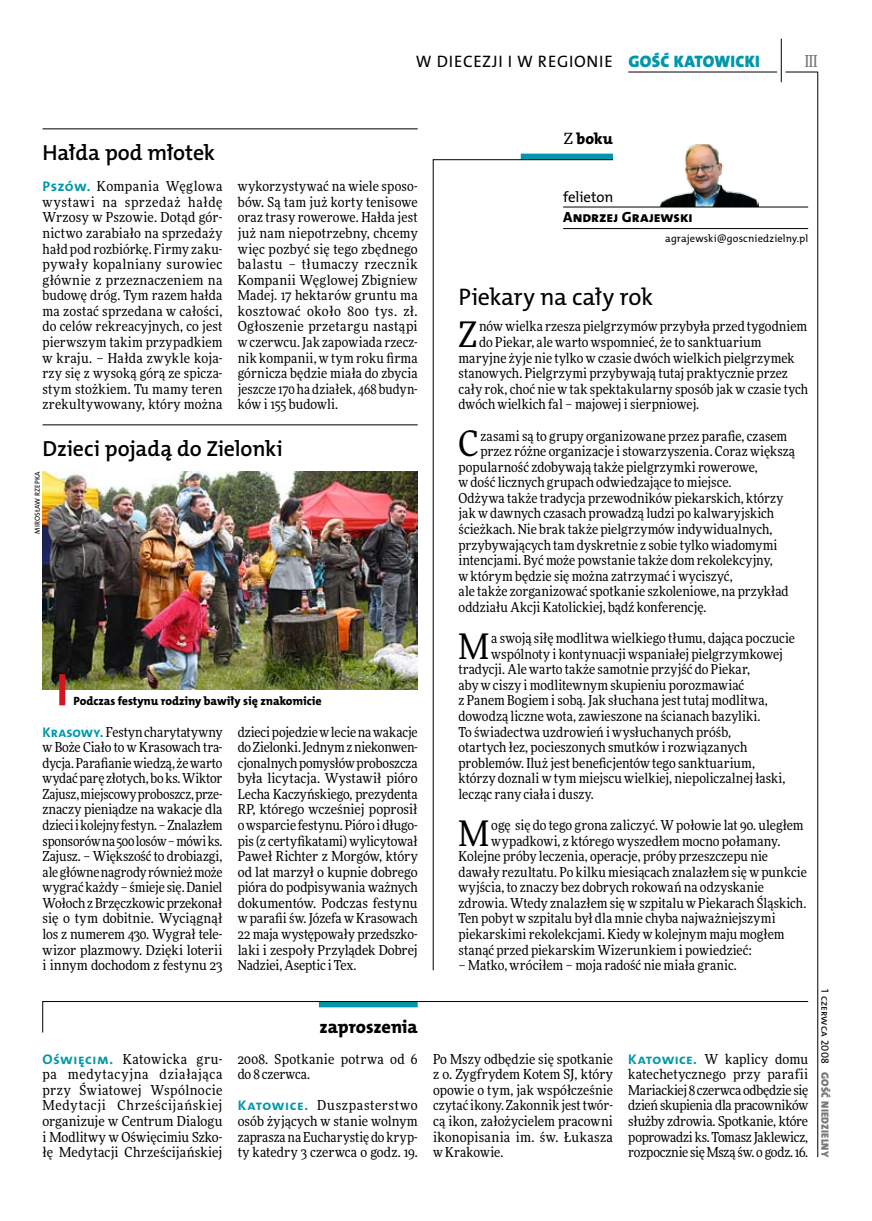
<style>
.page{position:relative;width:872px;height:1221px;background:#fff}
.page>*{position:absolute;margin:0;border:0;box-sizing:border-box;transform-origin:0 0}
.t1{font:35.25px "Freeday Narrow News";color:#000}
.t2{font:24px "The Mix HP5 Plain";color:#000}
.t3{font:21.9px "The Mix HP6 Se Bld";letter-spacing:-.01em;color:#000}
.t4{font:18.3px "The Mix HP8 Ex Bld";color:#000}
.t5{font:16.65px "The Mix HP5 Plain";letter-spacing:.06em;color:#000}
.t6{font:16.65px "The Mix HP9 Blk";letter-spacing:.02em;color:#0097aa}
.t7{font:500 16.5px "Freeday Narrow";color:#787779;scale:.9 1}
.t8{font:15.75px "The Mix HP8 Ex Bld";color:#000}
.t9{font:14.85px "The Mix HP8 Ex Bld";color:#000}
.t10{font:14.85px "The Mix HP5 Plain";color:#000}
.t11{font:13.8px/15.6px "Freeday Narrow News";letter-spacing:.005em;color:#000;text-align:justify}
.t12{font:13.8px/15.6px "Freeday Narrow News";letter-spacing:.025em;color:#000}
.t13{font:12px "The Mix HP8 Ex Bld";color:#000}
.t14{font:10.5px "The Mix HP5 Plain";letter-spacing:.01em;color:#000}
.t15{font:10.5px "The Mix HP9 Blk";letter-spacing:.025em;color:#787779}
.t16{font:7.2px "The Mix HP5 Plain";letter-spacing:.025em;color:#000}
.s1{font-family:"The Mix HP7 Bld";font-size:13.95px;color:#0097aa}
.s2{font-family:"Freeday News";font-size:15.45px}
</style>
<div class="page">
<hr style="left:817px;top:72px;width:1px;height:1084px;background:#000">
<hr style="left:781px;top:39px;width:1px;height:43px;background:#000">
<hr style="left:785px;top:72px;width:32px;height:1px;background:#000">
<hr style="left:628px;top:72px;width:149px;height:1px;background:#000">
<hr style="left:43px;top:129px;width:375px;height:1px;background:#000">
<hr style="left:43px;top:424px;width:375px;height:1px;background:#000">
<img style="left:43px;top:471px;width:375px;height:218px">
<div style="left:59px;top:674px;width:6px;height:31px;background:#d4151f"></div>
<div style="left:521px;top:154px;width:92px;height:6px;background:#0097aa"></div>
<svg style="left:433px;top:159px;width:180px;height:811px"></svg>
<img style="left:660px;top:144px;width:98px;height:63px">
<hr style="left:563px;top:207px;width:245px;height:1px;background:#000">
<hr style="left:563px;top:228px;width:245px;height:1px;background:#000">
<svg style="left:42px;top:1001px;width:766px;height:31px"></svg>
<p class="t5" style="left:416px;top:50px;width:198px">w diecezji i w region ie</p>
<p class="t6" style="left:628px;top:50px;width:133px">GOŚĆ KATOWICKI</p>
<p class="t7" style="left:804px;top:50px;width:16px">III</p>
<h3 class="t3" style="left:43px;top:139px;width:174px">Hałda pod młotek</h3>
<p class="t11" style="left:43px;top:178px;width:181px"><span class="s1">Pszów.</span> Kompania Węglowa wystawi na sprzedaż hałdę Wrzosy w Pszowie. Dotąd gór&shy;nictwo zarabiało na sprzedaży hałd pod rozbiórkę. Firmy zaku&shy;pywały kopalniany surowiec głównie z przeznaczeniem na budowę dróg. Tym razem hałda ma zostać sprzedana w całości, do celów rekreacyjnych, co jest pierwszym takim przypadkiem w kraju. – Hałda zwykle koja&shy;rzy się z wysoką górą ze spicza&shy;stym stożkiem. Tu mamy teren zrekultywowany, który można</p>
<p class="t11" style="left:238px;top:178px;width:181px">wykorzystywać na wiele sposo&shy;bów. Są tam już korty tenisowe oraz trasy rowerowe. Hałda jest już nam niepotrzebny, chcemy więc pozbyć się tego zbędnego balastu – tłumaczy rzecznik Kompanii Węglowej Zbigniew Madej. 17 hektarów gruntu ma kosztować około 800 tys. zł.<br>Ogłoszenie przetargu nastąpi w czerwcu. Jak zapowiada rzecz&shy;nik kompanii, w tym roku firma górnicza będzie miała do zbycia jeszcze 170 ha działek, 468 budyn&shy;ków i 155 budowli.</p>
<h3 class="t3" style="left:43px;top:434px;width:242px">Dzieci pojadą do Zielonki</h3>
<p class="t16" style="left:33px;top:533px;width:63px;rotate:-90deg">Mirosław Rzepka</p>
<p class="t13" style="left:74px;top:693px;width:250px">Podczas festynu rodziny bawiły się znakomicie</p>
<p class="t11" style="left:43px;top:723px;width:181px"><span class="s1">Krasowy.</span> Festyn charytatywny w Boże Ciało to w Krasowach tra&shy;dycja. Parafianie wiedzą, że warto wydać parę złotych, bo ks. Wiktor Zajusz, miejscowy proboszcz, prze&shy;znaczy pieniądze na wakacje dla dzieci ikolejny festyn. – Znalazłem sponsorów na 500 losów – mówi ks.<br>Zajusz. – Większość to drobiazgi, ale główne nagrody również może wygrać każdy – śmieje się. Daniel Wołoch z Brzęczkowic przekonał się o tym dobitnie. Wyciągnął los z numerem 430. Wygrał tele&shy;wizor plazmowy. Dzięki loterii i innym dochodom z festynu 23</p>
<p class="t11" style="left:238px;top:723px;width:181px">dzieci pojedzie wlecie na wakacje do Zielonki. Jednym zniekonwen&shy;cjonalnych pomysłów proboszcza była licytacja. Wystawił pióro Lecha Kaczyńskiego, prezydenta RP, którego wcześniej poprosił owsparcie festynu. Pióro i długo&shy;pis (z certyfikatami) wylicytował Paweł Richter z Morgów, który od lat marzył o kupnie dobrego pióra do podpisywania ważnych dokumentów. Podczas festynu w parafii św. Józefa w Krasowach 22 maja występowały przedszko&shy;laki i zespoły Przylądek Dobrej Nadziei, Aseptic i Tex.</p>
<h3 class="t4" style="left:320px;top:1014px;width:99px">zaproszenia</h3>
<p class="t11" style="left:43px;top:1050px;width:181px"><span class="s1">Oświęcim.</span> Katowicka gru&shy;pa medytacyjna działająca przy Światowej Wspólnocie Medytacji Chrześcijańskiej organizuje w Centrum Dialogu i Modlitwy w Oświęcimiu Szko&shy;łę Medytacji Chrześcijańskiej</p>
<p class="t12" style="left:238px;top:1050px;width:181px">2008. Spotkanie potrwa od 6 do 8 czerwca.</p>
<p class="t11" style="left:238px;top:1097px;width:181px"><span class="s1">Katowice.</span> Duszpasterstwo osób żyjących w stanie wolnym zaprasza na Eucharystię do kryp&shy;ty katedry 3 czerwca o godz. 19.</p>
<p class="t8" style="left:563px;top:129px;width:51px"><span class="s2">Z</span> boku</p>
<p class="t10" style="left:563px;top:188px;width:52px">felieton</p>
<p class="t9" style="left:563px;top:208px;width:131px">Andrzej Grajewski</p>
<p class="t14" style="left:665px;top:231px;width:144px">agrajewski@goscniedzielny.pl</p>
<h2 class="t2" style="left:458px;top:282px;width:196px">Piekary na cały rok</h2>
<h1 class="t1" style="left:458px;top:313px;width:20px">Z</h1>
<p class="t11" style="left:479px;top:318px;width:329px">nów wielka rzesza pielgrzymów przybyła przed tygodniem</p>
<p class="t11" style="left:479px;top:334px;width:284px">do Piekar, ale warto wspomnieć, że to sanktuarium</p>
<p class="t11" style="left:458px;top:350px;width:337px">maryjne żyje nie tylko w czasie dwóch wielkich pielgrzymek</p>
<p class="t11" style="left:458px;top:365px;width:331px">stanowych. Pielgrzymi przybywają tutaj praktycznie przez</p>
<p class="t11" style="left:458px;top:381px;width:351px">cały rok, choć nie w tak spektakularny sposób jak w czasie tych</p>
<p class="t11" style="left:458px;top:396px;width:242px">dwóch wielkich fal – majowej i sierpniowej.</p>
<h1 class="t1" style="left:458px;top:422px;width:21px">C</h1>
<p class="t11" style="left:480px;top:427px;width:308px">zasami są to grupy organizowane przez parafie, czasem</p>
<p class="t11" style="left:480px;top:443px;width:316px">przez różne organizacje i stowarzyszenia. Coraz większą</p>
<p class="t11" style="left:458px;top:459px;width:301px">popularność zdobywają także pielgrzymki rowerowe,</p>
<p class="t11" style="left:458px;top:474px;width:274px">w dość licznych grupach odwiedzające to miejsce.</p>
<p class="t11" style="left:458px;top:490px;width:326px">Odżywa także tradycja przewodników piekarskich, którzy</p>
<p class="t11" style="left:458px;top:505px;width:317px">jak w dawnych czasach prowadzą ludzi po kalwaryjskich</p>
<p class="t11" style="left:458px;top:521px;width:315px">ścieżkach. Nie brak także pielgrzymów indywidualnych,</p>
<p class="t11" style="left:458px;top:536px;width:320px">przybywających tam dyskretnie z sobie tylko wiadomymi</p>
<p class="t11" style="left:458px;top:552px;width:316px">intencjami. Być może powstanie także dom rekolekcyjny,</p>
<p class="t11" style="left:458px;top:568px;width:276px">w którym będzie się można zatrzymać i wyciszyć,</p>
<p class="t11" style="left:458px;top:583px;width:331px">ale także zorganizować spotkanie szkoleniowe, na przykład</p>
<p class="t11" style="left:458px;top:599px;width:249px">oddziału Akcji Katolickiej, bądź konferencję.</p>
<h1 class="t1" style="left:458px;top:624px;width:32px">M</h1>
<p class="t11" style="left:491px;top:630px;width:305px">a swoją siłę modlitwa wielkiego tłumu, dająca poczucie</p>
<p class="t11" style="left:491px;top:645px;width:293px">wspólnoty i kontynuacji wspaniałej pielgrzymkowej</p>
<p class="t11" style="left:458px;top:661px;width:293px">tradycji. Ale warto także samotnie przyjść do Piekar,</p>
<p class="t11" style="left:458px;top:677px;width:287px">aby w ciszy i modlitewnym skupieniu porozmawiać</p>
<p class="t11" style="left:458px;top:692px;width:311px">z Panem Bogiem i sobą. Jak słuchana jest tutaj modlitwa,</p>
<p class="t11" style="left:458px;top:708px;width:303px">dowodzą liczne wota, zawieszone na ścianach bazyliki.</p>
<p class="t11" style="left:458px;top:723px;width:274px">To świadectwa uzdrowień i wysłuchanych próśb,</p>
<p class="t11" style="left:458px;top:739px;width:290px">otartych łez, pocieszonych smutków i rozwiązanych</p>
<p class="t11" style="left:458px;top:754px;width:298px">problemów. Iluż jest beneficjentów tego sanktuarium,</p>
<p class="t11" style="left:458px;top:770px;width:328px">którzy doznali w tym miejscu wielkiej, niepoliczalnej łaski,</p>
<p class="t11" style="left:458px;top:785px;width:137px">lecząc rany ciała i duszy.</p>
<h1 class="t1" style="left:458px;top:811px;width:32px">M</h1>
<p class="t11" style="left:491px;top:817px;width:314px">ogę się do tego grona zaliczyć. W połowie lat 90. uległem</p>
<p class="t11" style="left:491px;top:832px;width:290px">wypadkowi, z którego wyszedłem mocno połamany.</p>
<p class="t11" style="left:458px;top:848px;width:311px">Kolejne próby leczenia, operacje, próby przeszczepu nie</p>
<p class="t11" style="left:458px;top:863px;width:350px">dawały rezultatu. Po kilku miesiącach znalazłem się w punkcie</p>
<p class="t11" style="left:458px;top:879px;width:307px">wyjścia, to znaczy bez dobrych rokowań na odzyskanie</p>
<p class="t11" style="left:458px;top:895px;width:349px">zdrowia. Wtedy znalazłem się w szpitalu w Piekarach Śląskich.</p>
<p class="t11" style="left:458px;top:910px;width:319px">Ten pobyt w szpitalu był dla mnie chyba najważniejszymi</p>
<p class="t11" style="left:458px;top:926px;width:327px">piekarskimi rekolekcjami. Kiedy w kolejnym maju mogłem</p>
<p class="t11" style="left:458px;top:941px;width:295px">stanąć przed piekarskim Wizerunkiem i powiedzieć:</p>
<p class="t11" style="left:458px;top:957px;width:280px">– Matko, wróciłem – moja radość nie miała granic.</p>
<p class="t11" style="left:433px;top:1050px;width:181px">Po Mszy odbędzie się spotkanie z o. Zygfrydem Kotem SJ, który opowie o tym, jak współcześnie czytać ikony. Zakonnik jest twór&shy;cą ikon, założycielem pracowni ikonopisania im. św. Łukasza w Krakowie.</p>
<p class="t11" style="left:628px;top:1050px;width:181px"><span class="s1">Katowice.</span> W kaplicy domu katechetycznego przy parafii Mariackiej 8 czerwca odbędzie się dzień skupienia dla pracowników służby zdrowia. Spotkanie, które poprowadzi ks. Tomasz Jaklewicz, rozpocznie się Mszą św. o godz. 16.</p>
<p class="t14" style="left:832px;top:989px;width:76px;rotate:90deg">1 czerwca 2008</p>
<p class="t15" style="left:832px;top:1071px;width:87px;rotate:90deg">GOŚĆ NIEDZIELNY</p>
</div>
